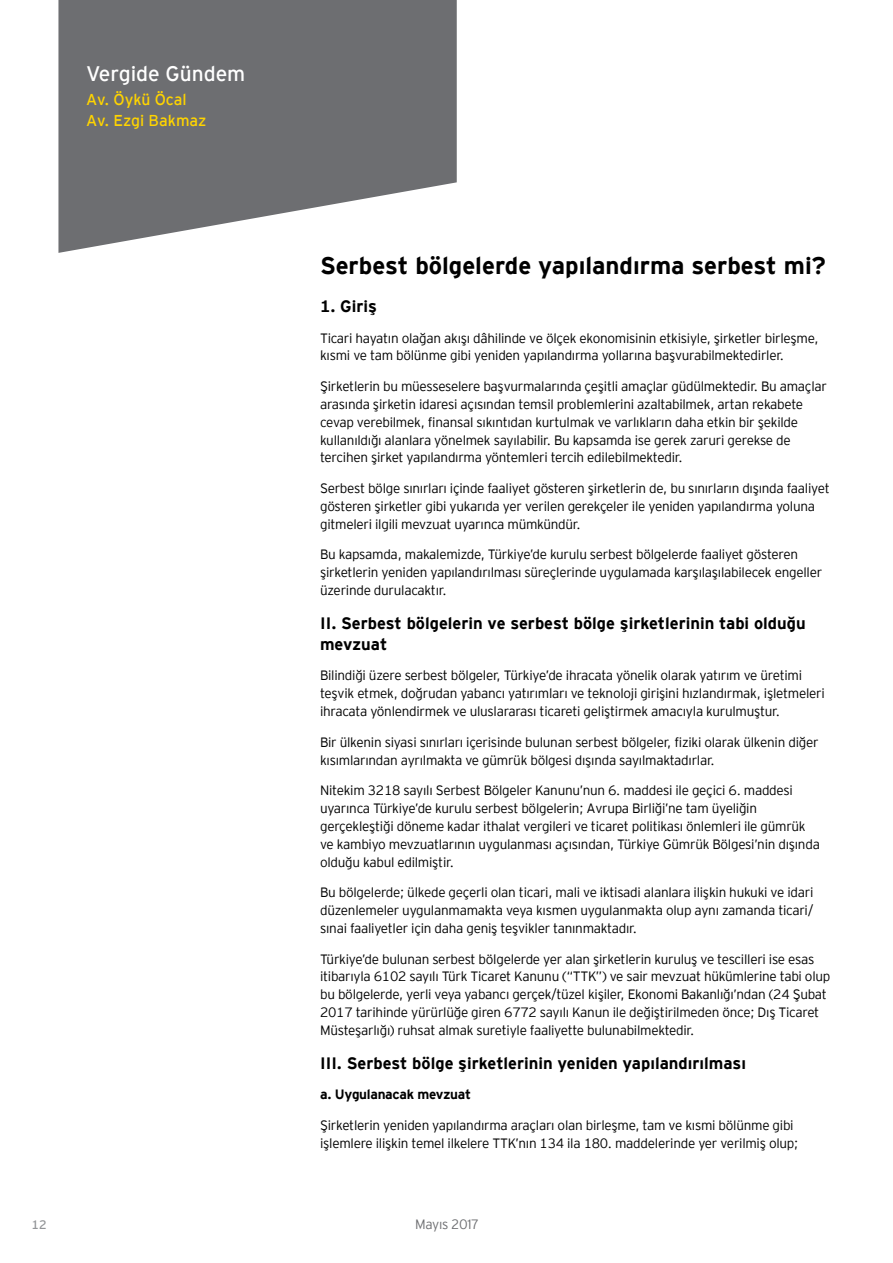
<style>
.page{position:relative;width:893px;height:1263px;background:#fff}
.page>*{position:absolute;margin:0;border:0;box-sizing:border-box;transform-origin:0 0}
.t1{font:700 24px "EY Interstate";color:#000}
.t2{font:21px "EY Interstate";color:#fff}
.t3{font:700 16.5px/21px "EY Interstate";color:#000}
.t4{font:15.75px/21px "EY Interstate";color:#ffd400}
.t5{font:300 13.5px/17.9px "EY Interstate";letter-spacing:-.02em;color:#000}
.t6{font:700 13.5px "EY Interstate";letter-spacing:-.02em;color:#000}
.t7{font:300 13.5px "EY Interstate";letter-spacing:-.02em;color:#6d6e71}
.t8{font:12.3px "EY Interstate";color:#939598}
</style>
<div class="page">
<svg style="left:58px;top:0;width:399px;height:253px;fill:#6d6e71"></svg>
<h2 class="t2" style="left:86px;top:58px;width:161px">Vergide Gündem</h2>
<p class="t4" style="left:86px;top:88px;width:122px">Av. Öykü Öcal<br>Av. Ezgi Bakmaz</p>
<h1 class="t1" style="left:320px;top:249px;width:507px">Serbest bölgelerde yapılandırma serbest mi?</h1>
<p class="t3" style="left:320px;top:295px;width:59px">1. Giriş</p>
<p class="t5" style="left:320px;top:328px;width:500px">Ticari hayatın olağan akışı dâhilinde ve ölçek ekonomisinin etkisiyle, şirketler birleşme, kısmi ve tam bölünme gibi yeniden yapılandırma yollarına başvurabilmektedirler.</p>
<p class="t5" style="left:320px;top:376px;width:508px">Şirketlerin bu müesseselere başvurmalarında çeşitli amaçlar güdülmektedir. Bu amaçlar arasında şirketin idaresi açısından temsil problemlerini azaltabilmek, artan rekabete cevap verebilmek, finansal sıkıntıdan kurtulmak ve varlıkların daha etkin bir şekilde kullanıldığı alanlara yönelmek sayılabilir. Bu kapsamda ise gerek zaruri gerekse de tercihen şirket yapılandırma yöntemleri tercih edilebilmektedir.</p>
<p class="t5" style="left:320px;top:478px;width:511px">Serbest bölge sınırları içinde faaliyet gösteren şirketlerin de, bu sınırların dışında faaliyet gösteren şirketler gibi yukarıda yer verilen gerekçeler ile yeniden yapılandırma yoluna gitmeleri ilgili mevzuat uyarınca mümkündür.</p>
<p class="t5" style="left:320px;top:545px;width:504px">Bu kapsamda, makalemizde, Türkiye’de kurulu serbest bölgelerde faaliyet gösteren şirketlerin yeniden yapılandırılması süreçlerinde uygulamada karşılaşılabilecek engeller üzerinde durulacaktır.</p>
<p class="t3" style="left:320px;top:611px;width:487px">II. Serbest bölgelerin ve serbest bölge şirketlerinin tabi olduğu mevzuat</p>
<p class="t5" style="left:320px;top:666px;width:506px">Bilindiği üzere serbest bölgeler, Türkiye’de ihracata yönelik olarak yatırım ve üretimi teşvik etmek, doğrudan yabancı yatırımları ve teknoloji girişini hızlandırmak, işletmeleri ihracata yönlendirmek ve uluslararası ticareti geliştirmek amacıyla kurulmuştur.</p>
<p class="t5" style="left:320px;top:732px;width:500px">Bir ülkenin siyasi sınırları içerisinde bulunan serbest bölgeler, fiziki olarak ülkenin diğer kısımlarından ayrılmakta ve gümrük bölgesi dışında sayılmaktadırlar.</p>
<p class="t5" style="left:320px;top:781px;width:501px">Nitekim 3218 sayılı Serbest Bölgeler Kanunu’nun 6. maddesi ile geçici 6. maddesi uyarınca Türkiye’de kurulu serbest bölgelerin; Avrupa Birliği’ne tam üyeliğin gerçekleştiği döneme kadar ithalat vergileri ve ticaret politikası önlemleri ile gümrük ve kambiyo mevzuatlarının uygulanması açısından, Türkiye Gümrük Bölgesi’nin dışında olduğu kabul edilmiştir.</p>
<p class="t5" style="left:320px;top:883px;width:495px;text-align:justify">Bu bölgelerde; ülkede geçerli olan ticari, mali ve iktisadi alanlara ilişkin hukuki ve idari düzenlemeler uygulanmamakta veya kısmen uygulanmakta olup aynı zamanda ticari/ sınai faaliyetler için daha geniş teşvikler tanınmaktadır.</p>
<p class="t5" style="left:320px;top:949px;width:512px">Türkiye’de bulunan serbest bölgelerde yer alan şirketlerin kuruluş ve tescilleri ise esas itibarıyla 6102 sayılı Türk Ticaret Kanunu (“TTK”) ve sair mevzuat hükümlerine tabi olup bu bölgelerde, yerli veya yabancı gerçek/tüzel kişiler, Ekonomi Bakanlığı’ndan (24 Şubat 2017 tarihinde yürürlüğe giren 6772 sayılı Kanun ile değiştirilmeden önce; Dış Ticaret Müsteşarlığı) ruhsat almak suretiyle faaliyette bulunabilmektedir.</p>
<p class="t3" style="left:320px;top:1051px;width:427px">III. Serbest bölge şirketlerinin yeniden yapılandırılması</p>
<p class="t6" style="left:320px;top:1085px;width:152px">a. Uygulanacak mevzuat</p>
<p class="t5" style="left:320px;top:1115px;width:480px">Şirketlerin yeniden yapılandırma araçları olan birleşme, tam ve kısmi bölünme gibi işlemlere ilişkin temel ilkelere TTK’nın 134 ila 180. maddelerinde yer verilmiş olup;</p>
<p class="t8" style="left:31px;top:1215px;width:17px">12</p>
<p class="t7" style="left:415px;top:1215px;width:65px">Mayıs 2017</p>
</div>
